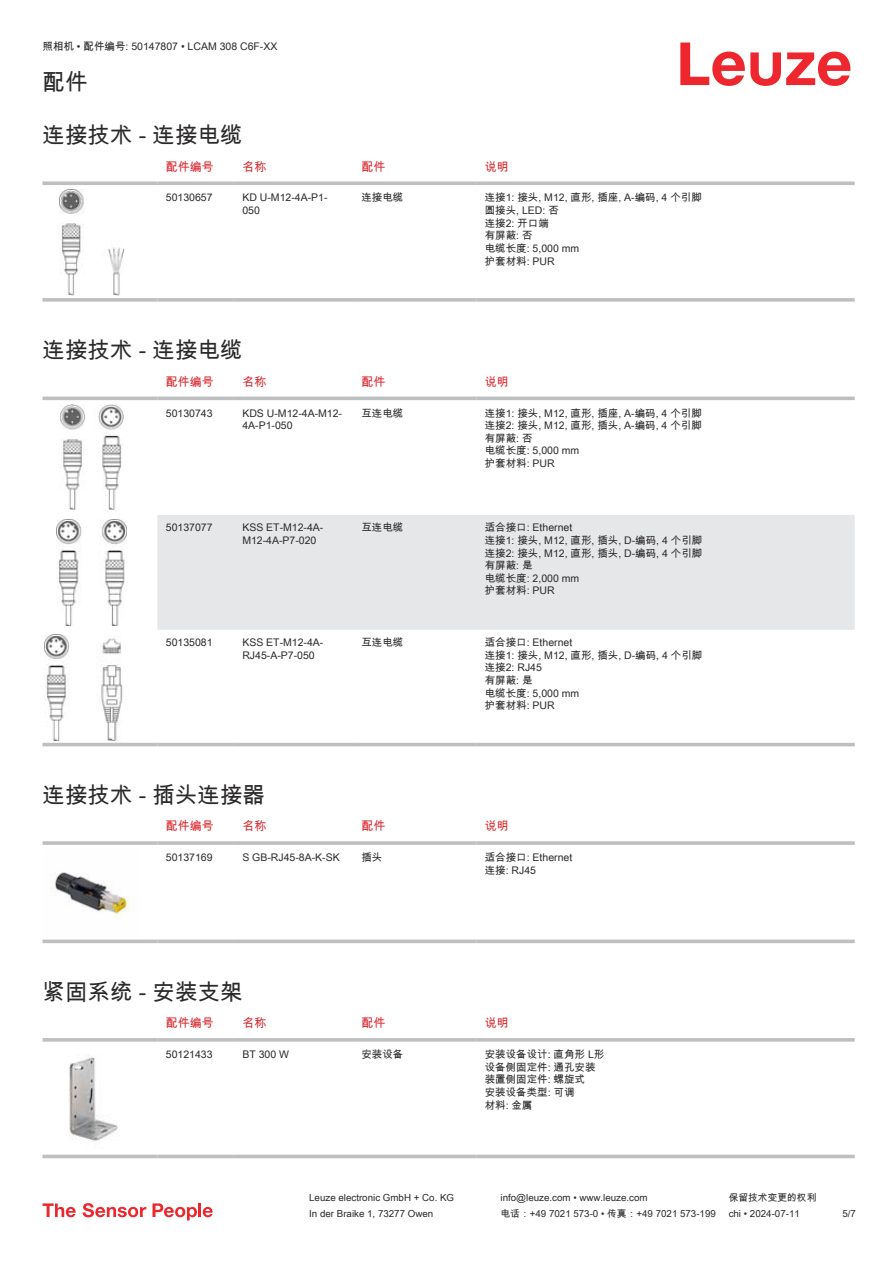
<style>
.page{position:relative;width:893px;height:1263px;background:#fff}
.page>*{position:absolute;margin:0;border:0;box-sizing:border-box;transform-origin:0 0}
.t1{font:22.5px "Arial Unicode MS";color:#2b292a}
.t2{font:12px "Arial Unicode MS";color:#db2a30}
.t3{font:10.5px/12.6px "Arial Unicode MS";color:#2b292a}
.t4{font:9.75px "Arial Unicode MS";color:#2b292a}
</style>
<div class="page">
<svg style="left:680px;top:43px;width:170px;height:43px"></svg>
<svg style="left:43px;top:181px;width:114px;height:4px"></svg>
<svg style="left:157px;top:181px;width:77px;height:4px"></svg>
<svg style="left:234px;top:181px;width:119px;height:4px"></svg>
<svg style="left:353px;top:181px;width:123px;height:4px"></svg>
<svg style="left:476px;top:181px;width:379px;height:4px;fill:#bdbfc1"></svg>
<svg style="left:43px;top:298px;width:114px;height:4px"></svg>
<svg style="left:157px;top:298px;width:77px;height:4px"></svg>
<svg style="left:234px;top:298px;width:119px;height:4px"></svg>
<svg style="left:353px;top:298px;width:123px;height:4px"></svg>
<svg style="left:476px;top:298px;width:379px;height:4px;fill:#c2c4c5"></svg>
<img style="left:59px;top:189px;width:65px;height:107px">
<svg style="left:43px;top:396px;width:812px;height:351px"></svg>
<div style="left:157px;top:515px;width:698px;height:115px;background:#e6e7e9"></div>
<hr style="left:43px;top:397px;width:114px;height:3px;background:#bdbfc1">
<hr style="left:157px;top:397px;width:77px;height:3px;background:#bdbfc1">
<hr style="left:234px;top:397px;width:119px;height:3px;background:#bdbfc1">
<hr style="left:353px;top:397px;width:123px;height:3px;background:#bdbfc1">
<hr style="left:476px;top:397px;width:379px;height:3px;background:#bdbfc1">
<hr style="left:43px;top:743px;width:114px;height:3px;background:#bdbfc1">
<hr style="left:157px;top:743px;width:77px;height:3px;background:#bdbfc1">
<hr style="left:234px;top:743px;width:119px;height:3px;background:#bdbfc1">
<hr style="left:353px;top:743px;width:123px;height:3px;background:#bdbfc1">
<hr style="left:476px;top:743px;width:379px;height:3px;background:#bdbfc1">
<img style="left:60px;top:404px;width:63px;height:107px">
<img style="left:56px;top:519px;width:70px;height:106px">
<img style="left:45px;top:634px;width:93px;height:106px">
<svg style="left:43px;top:943px;width:811px;height:1px"></svg>
<svg style="left:43px;top:841px;width:114px;height:4px"></svg>
<hr style="left:157px;top:841px;width:77px;height:4px;background:#c6c8c9">
<svg style="left:234px;top:841px;width:119px;height:4px"></svg>
<svg style="left:353px;top:841px;width:123px;height:4px"></svg>
<hr style="left:476px;top:841px;width:379px;height:4px;background:#c6c8c9">
<svg style="left:43px;top:939px;width:114px;height:4px"></svg>
<svg style="left:157px;top:939px;width:77px;height:4px"></svg>
<svg style="left:234px;top:939px;width:119px;height:4px"></svg>
<svg style="left:353px;top:939px;width:123px;height:4px"></svg>
<svg style="left:476px;top:939px;width:379px;height:4px;fill:#bdbfc1"></svg>
<img style="left:52px;top:872px;width:85px;height:45px">
<div style="left:43px;top:1154px;width:812px;height:5px;background:#eeeeef"></div>
<svg style="left:43px;top:1038px;width:114px;height:4px"></svg>
<svg style="left:157px;top:1038px;width:77px;height:4px"></svg>
<svg style="left:234px;top:1038px;width:119px;height:4px"></svg>
<svg style="left:353px;top:1038px;width:123px;height:4px"></svg>
<svg style="left:476px;top:1038px;width:379px;height:4px;fill:#c1c3c5"></svg>
<hr style="left:43px;top:1155px;width:114px;height:3px;background:#bdbfc1">
<hr style="left:157px;top:1155px;width:77px;height:3px;background:#bdbfc1">
<hr style="left:234px;top:1155px;width:119px;height:3px;background:#bdbfc1">
<hr style="left:353px;top:1155px;width:123px;height:3px;background:#bdbfc1">
<hr style="left:476px;top:1155px;width:379px;height:3px;background:#bdbfc1">
<img style="left:69px;top:1054px;width:49px;height:88px">
<svg style="left:43px;top:1203px;width:33px;height:14px"></svg>
<svg style="left:83px;top:1203px;width:63px;height:14px"></svg>
<svg style="left:153px;top:1203px;width:44px;height:17px"></svg>
<hr style="left:198px;top:1203px;width:3px;height:14px;background:#ed272d">
<svg style="left:203px;top:1207px;width:10px;height:10px"></svg>
<p class="t3" style="left:43px;top:40px;width:236px">照相机 • 配件编号: 50147807 • LCAM 308 C6F-XX</p>
<h1 class="t1" style="left:43px;top:66px;width:46px">配件</h1>
<h1 class="t1" style="left:43px;top:119px;width:202px">连接技术 - 连接电缆</h1>
<p class="t2" style="left:166px;top:158px;width:49px">配件编号</p>
<p class="t2" style="left:242px;top:158px;width:25px">名称</p>
<p class="t2" style="left:361px;top:158px;width:25px">配件</p>
<p class="t2" style="left:485px;top:158px;width:25px">说明</p>
<p class="t3" style="left:166px;top:191px;width:48px">50130657</p>
<p class="t3" style="left:242px;top:191px;width:87px">KD U-M12-4A-P1-<br>050</p>
<p class="t3" style="left:361px;top:191px;width:43px">连接电缆</p>
<p class="t3" style="left:485px;top:191px;width:219px">连接1: 接头, M12, 直形, 插座, A-编码, 4 个引脚圆接头, LED: 否<br>连接2: 开口端<br>有屏蔽: 否<br>电缆长度: 5,000 mm<br>护套材料: PUR</p>
<h1 class="t1" style="left:43px;top:334px;width:202px">连接技术 - 连接电缆</h1>
<p class="t2" style="left:166px;top:373px;width:49px">配件编号</p>
<p class="t2" style="left:242px;top:373px;width:25px">名称</p>
<p class="t2" style="left:361px;top:373px;width:25px">配件</p>
<p class="t2" style="left:485px;top:373px;width:25px">说明</p>
<p class="t3" style="left:166px;top:406px;width:48px">50130743</p>
<p class="t3" style="left:242px;top:406px;width:101px">KDS U-M12-4A-M12-<br>4A-P1-050</p>
<p class="t3" style="left:361px;top:406px;width:43px">互连电缆</p>
<p class="t3" style="left:485px;top:406px;width:219px">连接1: 接头, M12, 直形, 插座, A-编码, 4 个引脚连接2: 接头, M12, 直形, 插头, A-编码, 4 个引脚有屏蔽: 否<br>电缆长度: 5,000 mm<br>护套材料: PUR</p>
<p class="t3" style="left:166px;top:521px;width:48px">50137077</p>
<p class="t3" style="left:242px;top:521px;width:83px">KSS ET-M12-4A-<br>M12-4A-P7-020</p>
<p class="t3" style="left:361px;top:521px;width:43px">互连电缆</p>
<p class="t3" style="left:485px;top:521px;width:219px">适合接口: Ethernet<br>连接1: 接头, M12, 直形, 插头, D-编码, 4 个引脚连接2: 接头, M12, 直形, 插头, D-编码, 4 个引脚有屏蔽: 是<br>电缆长度: 2,000 mm<br>护套材料: PUR</p>
<p class="t3" style="left:166px;top:636px;width:48px">50135081</p>
<p class="t3" style="left:242px;top:636px;width:83px">KSS ET-M12-4A-<br>RJ45-A-P7-050</p>
<p class="t3" style="left:361px;top:636px;width:43px">互连电缆</p>
<p class="t3" style="left:485px;top:636px;width:219px">适合接口: Ethernet<br>连接1: 接头, M12, 直形, 插头, D-编码, 4 个引脚连接2: RJ45<br>有屏蔽: 是<br>电缆长度: 5,000 mm<br>护套材料: PUR</p>
<h1 class="t1" style="left:43px;top:779px;width:224px">连接技术 - 插头连接器</h1>
<p class="t2" style="left:166px;top:817px;width:49px">配件编号</p>
<p class="t2" style="left:242px;top:817px;width:25px">名称</p>
<p class="t2" style="left:361px;top:817px;width:25px">配件</p>
<p class="t2" style="left:485px;top:817px;width:25px">说明</p>
<p class="t3" style="left:166px;top:851px;width:48px">50137169</p>
<p class="t3" style="left:242px;top:851px;width:99px">S GB-RJ45-8A-K-SK</p>
<p class="t3" style="left:361px;top:851px;width:22px">插头</p>
<p class="t3" style="left:485px;top:851px;width:89px">适合接口: Ethernet连接: RJ45</p>
<h1 class="t1" style="left:43px;top:975px;width:202px">紧固系统 - 安装支架</h1>
<p class="t2" style="left:166px;top:1014px;width:49px">配件编号</p>
<p class="t2" style="left:242px;top:1014px;width:25px">名称</p>
<p class="t2" style="left:361px;top:1014px;width:25px">配件</p>
<p class="t2" style="left:485px;top:1014px;width:25px">说明</p>
<p class="t3" style="left:166px;top:1048px;width:48px">50121433</p>
<p class="t3" style="left:242px;top:1048px;width:48px">BT 300 W</p>
<p class="t3" style="left:361px;top:1048px;width:43px">安装设备</p>
<p class="t3" style="left:485px;top:1048px;width:121px">安装设备设计: 直角形 L形设备侧固定件: 通孔安装装置侧固定件: 螺旋式<br>安装设备类型: 可调<br>材料: 金属</p>
<p class="t4" style="left:309px;top:1191px;width:146px">Leuze electronic GmbH + Co. KG</p>
<p class="t4" style="left:501px;top:1191px;width:149px">info@leuze.com • www.leuze.com</p>
<p class="t4" style="left:729px;top:1191px;width:89px">保留技术变更的权利</p>
<p class="t4" style="left:309px;top:1206px;width:126px">In der Braike 1, 73277 Owen</p>
<p class="t4" style="left:501px;top:1206px;width:217px">电话：+49 7021 573-0 • 传真：+49 7021 573-199</p>
<p class="t4" style="left:729px;top:1206px;width:73px">chi • 2024-07-11</p>
<p class="t4" style="left:842px;top:1206px;width:15px">5/7</p>
</div>
